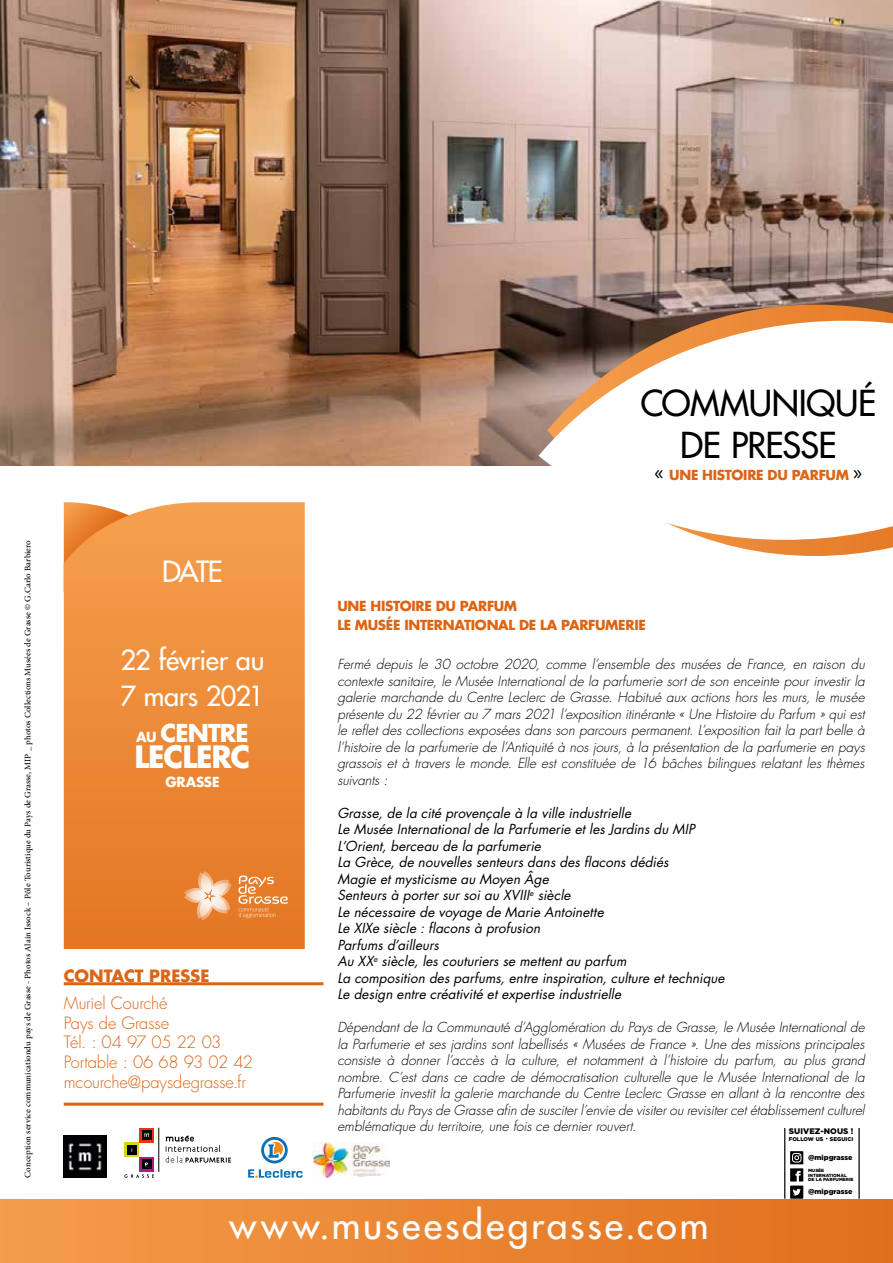
<style>
.page{position:relative;width:893px;height:1263px;background:#fff}
.page>*{position:absolute;margin:0;border:0;box-sizing:border-box;transform-origin:0 0}
.t1{font:500 37.5px "Futura Std";letter-spacing:.08em;color:#fff}
.t2{font:500 34.8px/41.8px "Futura Std";letter-spacing:-.015em;color:#000;text-align:center}
.t3{font:700 30px "Futura Std";letter-spacing:-.04em;color:#fff}
.t4{font:500 28.5px "Futura Std";color:#fff}
.t5{font:500 27px/36px "Futura Std";letter-spacing:-.015em;color:#fff}
.t6{font:700 24px "Futura Std";letter-spacing:-.03em;color:#fff}
.t7{font:300 16.5px/19.8px "Futura Std";letter-spacing:-.01em;color:#dc6413}
.t8{font:700 16.5px "Futura Std";letter-spacing:-.005em;color:#dc6413}
.t9{font:italic 300 13.5px/16.5px "Futura Std";color:#000;text-align:justify}
.t10{font:italic 13.5px/16.5px "Futura Std";letter-spacing:-.005em;color:#000}
.t11{font:700 13.5px/19.5px "Futura Std";letter-spacing:-.02em;color:#dc6413}
.t12{font:700 13.5px "Futura Std";letter-spacing:-.02em;color:#fff}
.t13{font:12px "Adobe Arabic";color:#000}
.t14{font:900 8.1px "Gotham";letter-spacing:.01em;color:#000}
.t15{font:900 7.2px "Gotham";color:#000}
.t16{font:900 5.4px "Gotham";letter-spacing:.01em;color:#000}
.t17{font:900 4.5px/4.8px "Gotham";color:#000}
.s1{font-size:13.5px}
.s2{font-weight:500;font-size:18px;color:#000}
.s3{font-family:"Apercu";font-weight:700}
</style>
<div class="page">
<img style="left:0;top:0;width:893px;height:466px">
<hr style="left:64px;top:982px;width:260px;height:3px;background:#dc6413">
<hr style="left:64px;top:1103px;width:260px;height:3px;background:#dc6413">
<svg style="left:64px;top:502px;width:241px;height:447px;background:#ec8b39"></svg>
<svg style="left:547px;top:305px;width:346px;height:251px"></svg>
<svg style="left:539px;top:312px;width:354px;height:236px"></svg>
<svg style="left:238px;top:875px;width:50px;height:43px;background:#ea934f"></svg>
<svg style="left:184px;top:871px;width:48px;height:49px;background:#eea974"></svg>
<svg style="left:248px;top:1169px;width:55px;height:9px"></svg>
<svg style="left:261px;top:1137px;width:27px;height:26px"></svg>
<img style="left:314px;top:1142px;width:75px;height:36px">
<div style="left:0;top:1199px;width:893px;height:64px;background:linear-gradient(to right,#f49c4a,#e06f1c)"></div>
<svg style="left:139px;top:1128px;width:15px;height:14px"></svg>
<div style="left:142px;top:1130px;width:9px;height:9px;background:#000"></div>
<svg style="left:144px;top:1133px;width:5px;height:4px"></svg>
<svg style="left:125px;top:1142px;width:14px;height:15px"></svg>
<svg style="left:127px;top:1145px;width:9px;height:9px"></svg>
<svg style="left:139px;top:1157px;width:15px;height:15px"></svg>
<svg style="left:142px;top:1160px;width:9px;height:9px"></svg>
<svg style="left:124px;top:1174px;width:30px;height:4px"></svg>
<hr style="left:159px;top:1128px;width:1px;height:44px;background:#000">
<svg style="left:165px;top:1135px;width:66px;height:28px"></svg>
<img style="left:64px;top:1135px;width:42px;height:43px">
<hr style="left:784px;top:1128px;width:1px;height:71px;background:#000">
<hr style="left:858px;top:1128px;width:2px;height:71px;background:#000">
<svg style="left:790px;top:1151px;width:13px;height:48px"></svg>
<p class="t13" style="left:19px;top:1178px;width:639px;rotate:-90deg">Conception service communicationdu pays de Grasse - Photos Alain Issock – Pôle Touristique du Pays de Grasse, MIP _ photos Collections Musées de Grasse © G.Carlo Barbiero</p>
<h3 class="t4" style="left:162px;top:553px;width:62px">DATE</h3>
<h3 class="t5" style="left:120px;top:642px;width:146px">22 février au<br>7 mars 2021</h3>
<h3 class="t6" style="left:136px;top:717px;width:114px"><span class="s1">AU</span> CENTRE</h3>
<h3 class="t3" style="left:135px;top:736px;width:117px">LECLERC</h3>
<p class="t12" style="left:165px;top:773px;width:56px">GRASSE</p>
<p class="t8" style="left:64px;top:965px;width:147px">CONTACT PRESSE</p>
<p class="t7" style="left:64px;top:993px;width:191px">Muriel Courché<br>Pays de Grasse<br>Tél. : 04 97 05 22 03<br>Portable : 06 68 93 02 42 mcourche@paysdegrasse.fr</p>
<h2 class="t2" style="left:640px;top:383px;width:237px">COMMUNIQUÉ<br>DE PRESSE</h2>
<p class="t11" style="left:654px;top:465px;width:209px"><span class="s2">«</span> UNE HISTOIRE DU PARFUM <span class="s2">»</span></p>
<p class="t11" style="left:337px;top:596px;width:310px">UNE HISTOIRE DU PARFUM<br>LE MUSÉE INTERNATIONAL DE LA PARFUMERIE</p>
<p class="t9" style="left:337px;top:656px;width:532px">Fermé depuis le 30 octobre 2020, comme l’ensemble des musées de France, en raison du contexte sanitaire, le Musée International de la parfumerie sort de son enceinte pour investir la galerie marchande du Centre Leclerc de Grasse. Habitué aux actions hors les murs, le musée présente du 22 février au 7 mars 2021 l’exposition itinérante « Une Histoire du Parfum » qui est le reflet des collections exposées dans son parcours permanent. L’exposition fait la part belle à l’histoire de la parfumerie de l’Antiquité à nos jours, à la présentation de la parfumerie en pays grassois et à travers le monde. Elle est constituée de 16 bâches bilingues relatant les thèmes suivants :</p>
<p class="t10" style="left:337px;top:805px;width:392px">Grasse, de la cité provençale à la ville industrielle<br>Le Musée International de la Parfumerie et les Jardins du MIP L’Orient, berceau de la parfumerie<br>La Grèce, de nouvelles senteurs dans des flacons dédiés<br>Magie et mysticisme au Moyen Âge<br>Senteurs à porter sur soi au XVIII<sup>e</sup> siècle<br>Le nécessaire de voyage de Marie Antoinette<br>Le XIXe siècle : flacons à profusion<br>Parfums d’ailleurs<br>Au XX<sup>e</sup> siècle, les couturiers se mettent au parfum<br>La composition des parfums, entre inspiration, culture et technique Le design entre créativité et expertise industrielle</p>
<p class="t9" style="left:337px;top:1019px;width:532px">Dépendant de la Communauté d’Agglomération du Pays de Grasse, le Musée International de la Parfumerie et ses jardins sont labellisés « Musées de France ». Une des missions principales consiste à donner l’accès à la culture, et notamment à l’histoire du parfum, au plus grand nombre. C’est dans ce cadre de démocratisation culturelle que le Musée International de la Parfumerie investit la galerie marchande du Centre Leclerc Grasse en allant à la rencontre des habitantsdu Paysde Grasse afin de susciterl’envie de visiterou revisitercetétablissementculturel emblématique du territoire, une fois ce dernier rouvert.</p>
<p class="t14" style="left:789px;top:1126px;width:66px">SUIVEZ-NOUS !</p>
<p class="t16" style="left:789px;top:1135px;width:66px">FOLLOW US SEGUICI</p>
<p class="t15" style="left:808px;top:1153px;width:46px"><span class="s3">@</span>mipgrasse</p>
<p class="t15" style="left:808px;top:1187px;width:46px"><span class="s3">@</span>mipgrasse</p>
<p class="t17" style="left:808px;top:1168px;width:47px">MUSÉE<br>INTERNATIONAL<br>DE LA PARFUMERIE</p>
<h1 class="t1" style="left:229px;top:1201px;width:481px">www.museesdegrasse.com</h1>
</div>
